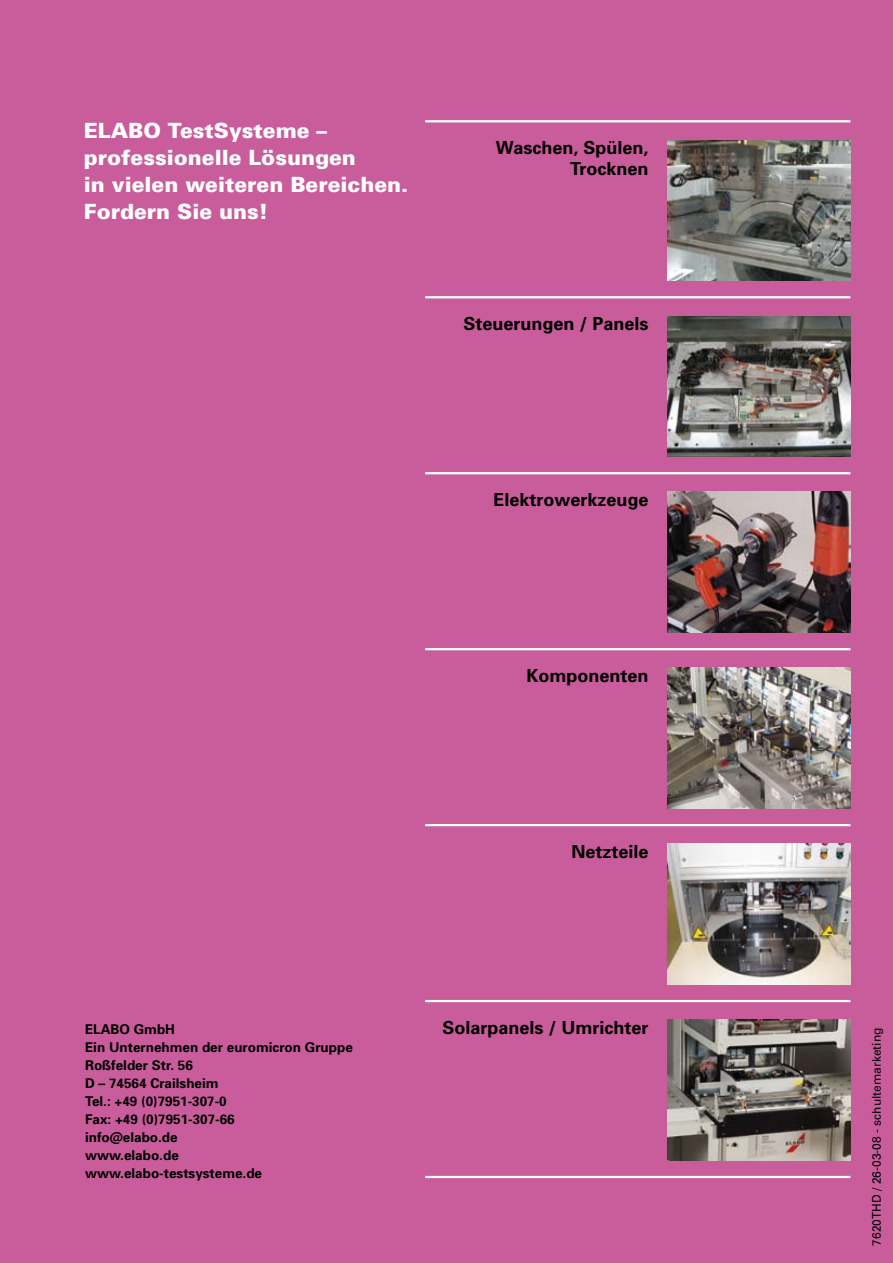
<style>
.page{position:relative;width:893px;height:1263px;background:#c95d9b}
.page>*{position:absolute;margin:0;border:0;box-sizing:border-box;transform-origin:0 0}
.t1{font:900 21px/27px "Univers";color:#fff}
.t2{font:700 18px/21px "Univers";color:#000;text-align:right}
.t3{font:700 13.5px/18px "Univers";color:#000}
.t4{font:12px "Univers";color:#000}
</style>
<div class="page">
<hr style="left:425px;top:120px;width:425px;height:2px;background:#fff">
<img style="left:668px;top:140px;width:182px;height:140px">
<hr style="left:425px;top:296px;width:425px;height:2px;background:#fff">
<hr style="left:425px;top:472px;width:425px;height:2px;background:#fff">
<hr style="left:425px;top:648px;width:425px;height:2px;background:#fff">
<hr style="left:425px;top:824px;width:425px;height:2px;background:#fff">
<hr style="left:425px;top:1000px;width:425px;height:2px;background:#fff">
<hr style="left:425px;top:1176px;width:425px;height:2px;background:#fff">
<img style="left:668px;top:316px;width:182px;height:140px">
<img style="left:668px;top:492px;width:182px;height:140px">
<img style="left:668px;top:668px;width:182px;height:140px">
<img style="left:668px;top:844px;width:182px;height:140px">
<img style="left:668px;top:1020px;width:182px;height:140px">
<h1 class="t1" style="left:84px;top:116px;width:326px">ELABO TestSysteme – professionelle Lösungen<br>in vielen weiteren Bereichen.<br>Fordern Sie uns!</h1>
<h2 class="t2" style="left:496px;top:136px;width:154px">Waschen, Spülen,<br>Trocknen</h2>
<h2 class="t2" style="left:463px;top:312px;width:187px">Steuerungen / Panels</h2>
<h2 class="t2" style="left:493px;top:488px;width:157px">Elektrowerkzeuge</h2>
<h2 class="t2" style="left:526px;top:664px;width:124px">Komponenten</h2>
<h2 class="t2" style="left:571px;top:840px;width:79px">Netzteile</h2>
<p class="t3" style="left:85px;top:1019px;width:269px">ELABO GmbH<br>Ein Unternehmen der euromicron Gruppe<br>Roßfelder Str. 56<br>D – 74564 Crailsheim<br>Tel.: +49 (0)7951-307-0<br>Fax: +49 (0)7951-307-66<br>info@elabo.de<br>www.elabo.de www.elabo-testsysteme.de</p>
<h2 class="t2" style="left:442px;top:1016px;width:208px">Solarpanels / Umrichter</h2>
<p class="t4" style="left:869px;top:1245px;width:220px;rotate:-90deg">7620THD / 26-03-08 - schultemarketing</p>
</div>
